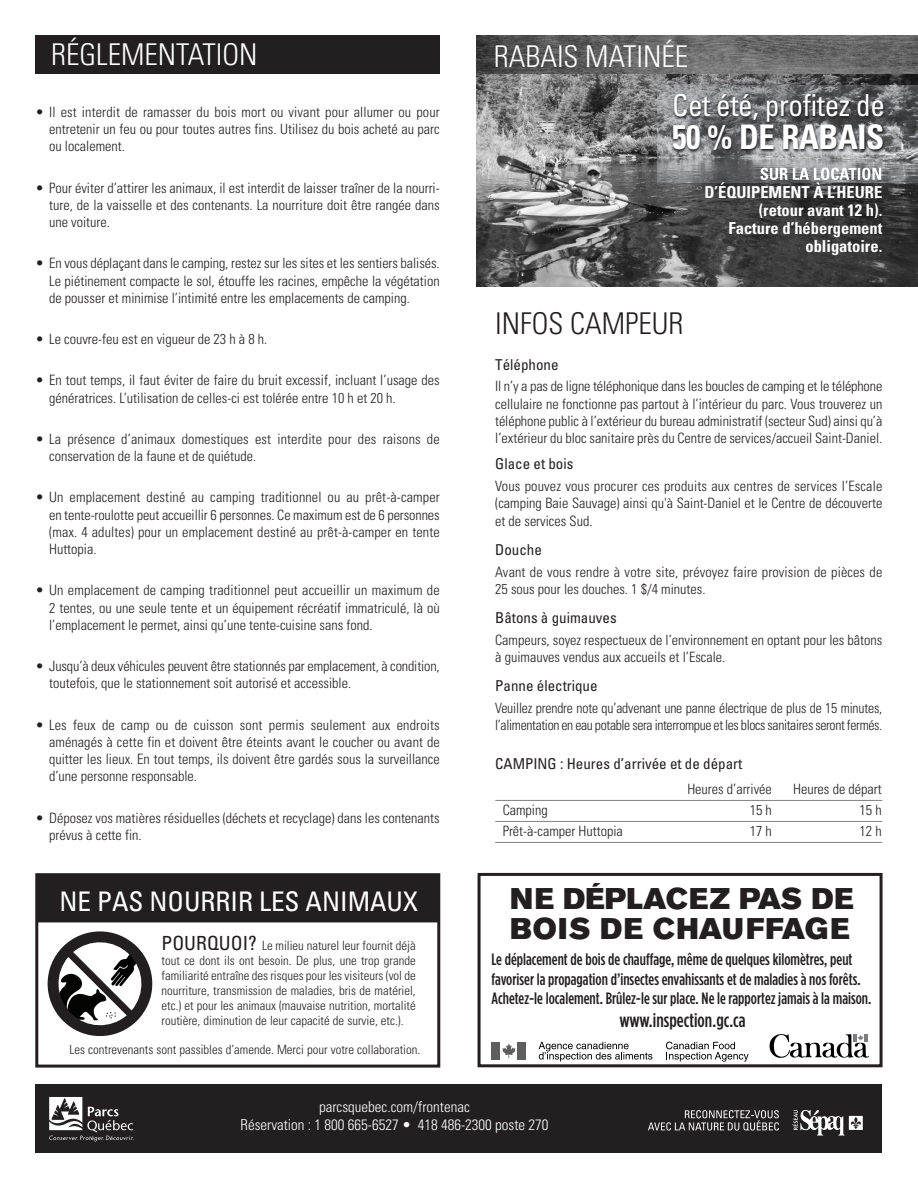
<style>
.page{position:relative;width:918px;height:1188px;background:#fff}
.page>*{position:absolute;margin:0;border:0;box-sizing:border-box;transform-origin:0 0}
.t1{font:700 condensed 33.9px "Univers";letter-spacing:-.01em;color:#fff;scale:.96 1}
.t2{font:condensed 30.3px "Univers";letter-spacing:-.01em;color:#fff;scale:.96 1}
.t3{font:300 condensed 30px "Univers";color:#fff}
.t4{font:300 condensed 30px "Univers";color:#231f20}
.t5{font:29.7px/30px "Akzidenz Grotesk BE Super";letter-spacing:.03em;color:#231f20}
.t6{font:condensed 27px "Univers";color:#fff}
.t7{font:500 19.5px "Gotham Condensed";letter-spacing:.005em;color:#231f20}
.t8{font:500 16.5px/19.5px "Gotham Condensed";color:#231f20}
.t9{font:700 condensed 16.5px/18px "Univers";color:#fff;text-align:right}
.t10{font:condensed 15px "Univers";color:#231f20}
.t11{font:300 condensed 15px/18px "Univers";color:#fff;text-align:center}
.t12{font:300 condensed 14.25px/17.2px "Univers";color:#231f20;text-align:justify}
.t13{font:300 condensed 14.25px/17.2px "Univers";letter-spacing:-.02em;color:#231f20;scale:.96 1}
.t14{font:300 condensed 12.75px/15px "Univers";color:#231f20;text-align:justify}
.s1{font-weight:400;font-size:19.5px}
</style>
<div class="page">
<hr style="left:495px;top:800px;width:387px;height:1px;background:#808285">
<hr style="left:495px;top:821px;width:387px;height:1px;background:#808285">
<hr style="left:495px;top:842px;width:387px;height:1px;background:#808285">
<div style="left:35px;top:873px;width:405px;height:195px;border:3px solid #231f20"></div>
<div style="left:38px;top:876px;width:401px;height:46px;background:#231f20"></div>
<svg style="left:47px;top:931px;width:106px;height:105px"></svg>
<div style="left:478px;top:873px;width:405px;height:194px;border:3px solid #231f20"></div>
<svg style="left:770px;top:1034px;width:99px;height:24px"></svg>
<svg style="left:502px;top:1044px;width:14px;height:14px"></svg>
<div style="left:518px;top:1042px;width:8px;height:17px;background:#5e5e5e"></div>
<div style="left:492px;top:1042px;width:8px;height:17px;background:#5e5e5e"></div>
<svg style="left:666px;top:1042px;width:83px;height:20px"></svg>
<svg style="left:539px;top:1042px;width:114px;height:20px"></svg>
<img style="left:476px;top:74px;width:442px;height:213px">
<img style="left:658px;top:85px;width:260px;height:98px">
<img style="left:760px;top:168px;width:121px;height:12px">
<img style="left:721px;top:182px;width:99px;height:1px">
<div style="left:36px;top:36px;width:404px;height:38px;background:#231f20"></div>
<div style="left:36px;top:1084px;width:846px;height:68px;background:#231f20"></div>
<svg style="left:792px;top:1110px;width:71px;height:26px"></svg>
<svg style="left:648px;top:1110px;width:131px;height:21px"></svg>
<svg style="left:49px;top:1097px;width:85px;height:44px"></svg>
<img style="left:476px;top:36px;width:442px;height:38px">
<h3 class="t3" style="left:51px;top:44px;width:208px">RÉGLEMENTATION</h3>
<p class="t12" style="left:49px;top:104px;width:392px;text-indent:-14px">• Il est interdit de ramasser du bois mort ou vivant pour allumer ou pour entretenir un feu ou pour toutes autres fins. Utilisez du bois acheté au parc ou localement.</p>
<p class="t12" style="left:49px;top:180px;width:392px;text-indent:-13px">• Pour éviter d’attirer les animaux, il est interdit de laisser traîner de la nourri&shy;ture, de la vaisselle et des contenants. La nourriture doit être rangée dans une voiture.</p>
<p class="t12" style="left:49px;top:256px;width:392px;text-indent:-13px">• En vous déplaçant dans le camping, restez sur les sites et les sentiers balisés.<br>Le piétinement compacte le sol, étouffe les racines, empêche la végétation de pousser et minimise l’intimité entre les emplacements de camping.</p>
<p class="t12" style="left:36px;top:332px;width:233px">• Le couvre-feu est en vigueur de 23 h à 8 h.</p>
<p class="t12" style="left:49px;top:373px;width:392px;text-indent:-13px">• En tout temps, il faut éviter de faire du bruit excessif, incluant l’usage des génératrices. L’utilisation de celles-ci est tolérée entre 10 h et 20 h.</p>
<p class="t12" style="left:49px;top:431px;width:392px;text-indent:-13px">• La présence d’animaux domestiques est interdite pour des raisons de conservation de la faune et de quiétude.</p>
<p class="t12" style="left:49px;top:490px;width:392px;text-indent:-13px">• Un emplacement destiné au camping traditionnel ou au prêt-à-camper en tente-roulotte peut accueillir 6 personnes. Ce maximum est de 6 personnes (max. 4 adultes) pour un emplacement destiné au prêt-à-camper en tente Huttopia.</p>
<p class="t12" style="left:49px;top:583px;width:392px;text-indent:-14px">• Un emplacement de camping traditionnel peut accueillir un maximum de 2 tentes, ou une seule tente et un équipement récréatif immatriculé, là où l’emplacement le permet, ainsi qu’une tente-cuisine sans fond.</p>
<p class="t12" style="left:49px;top:659px;width:392px;text-indent:-14px">• Jusqu’à deux véhicules peuvent être stationnés par emplacement, à condition, toutefois, que le stationnement soit autorisé et accessible.</p>
<p class="t12" style="left:49px;top:717px;width:392px;text-indent:-13px">• Les feux de camp ou de cuisson sont permis seulement aux endroits aménagés à cette fin et doivent être éteints avant le coucher ou avant de quitter les lieux. En tout temps, ils doivent être gardés sous la surveillance d’une personne responsable.</p>
<p class="t12" style="left:49px;top:810px;width:392px;text-indent:-13px">• Déposez vos matières résiduelles (déchets et recyclage) dans les contenants prévus à cette fin.</p>
<h3 class="t3" style="left:494px;top:45px;width:196px">RABAIS MATINÉE</h3>
<h2 class="t2" style="left:672px;top:94px;width:223px">Cet été, profitez de</h2>
<h1 class="t1" style="left:672px;top:125px;width:223px">50 % DE RABAIS</h1>
<p class="t9" style="left:705px;top:184px;width:179px">D’ÉQUIPEMENT À L’HEURE (retour avant 12 h).<br>Facture d’hébergement obligatoire.</p>
<h3 class="t4" style="left:495px;top:313px;width:190px">INFOS CAMPEUR</h3>
<p class="t10" style="left:495px;top:359px;width:65px">Téléphone</p>
<p class="t12" style="left:495px;top:379px;width:389px">Il n’y a pas de ligne téléphonique dans les boucles de camping et le téléphone cellulaire ne fonctionne pas partout à l’intérieur du parc. Vous trouverez un téléphone public à l’extérieur du bureau administratif (secteur Sud) ainsi qu’à l’extérieur du bloc sanitaire près du Centre de services/accueil Saint-Daniel.</p>
<p class="t10" style="left:495px;top:459px;width:80px">Glace et bois</p>
<p class="t12" style="left:495px;top:479px;width:389px">Vous pouvez vous procurer ces produits aux centres de services l’Escale (camping Baie Sauvage) ainsi qu'à Saint-Daniel et le Centre de découverte et de services Sud.</p>
<p class="t10" style="left:495px;top:544px;width:48px">Douche</p>
<p class="t12" style="left:495px;top:564px;width:389px">Avant de vous rendre à votre site, prévoyez faire provision de pièces de<br>25 sous pour les douches. 1 $/4 minutes.</p>
<p class="t10" style="left:495px;top:612px;width:123px">Bâtons à guimauves</p>
<p class="t12" style="left:495px;top:632px;width:389px">Campeurs, soyez respectueux de l’environnement en optant pour les bâtons à guimauves vendus aux accueils et l’Escale.</p>
<p class="t10" style="left:495px;top:681px;width:104px">Panne électrique</p>
<p class="t13" style="left:495px;top:701px;width:405px">Veuillez prendre note qu’advenant une panne électrique de plus de 15 minutes, l’alimentation en eau potable sera interrompue et les blocs sanitaires seront fermés.</p>
<p class="t10" style="left:495px;top:758px;width:249px">CAMPING : Heures d’arrivée et de départ</p>
<p class="t12" style="left:687px;top:781px;width:86px">Heures d’arrivée</p>
<p class="t12" style="left:793px;top:781px;width:90px">Heures de départ</p>
<p class="t12" style="left:503px;top:802px;width:47px">Camping</p>
<p class="t12" style="left:750px;top:802px;width:24px">15 h</p>
<p class="t12" style="left:860px;top:802px;width:24px">15 h</p>
<p class="t12" style="left:503px;top:823px;width:122px">Prêt-à-camper Huttopia</p>
<p class="t12" style="left:750px;top:823px;width:24px">17 h</p>
<p class="t12" style="left:860px;top:823px;width:24px">12 h</p>
<h3 class="t6" style="left:60px;top:891px;width:360px">NE PAS NOURRIR LES ANIMAUX</h3>
<h3 class="t5" style="left:510px;top:885px;width:345px">NE DÉPLACEZ PAS DE<br>BOIS DE CHAUFFAGE</h3>
<p class="t8" style="left:492px;top:950px;width:381px">Le déplacement de bois de chauffage, même de quelques kilomètres, peut favoriser la propagation d’insectes envahissants et de maladies à nos forêts.<br>Achetez-le localement. Brûlez-le sur place. Ne le rapportez jamais à la maison.</p>
<h3 class="t7" style="left:619px;top:1009px;width:128px">www.inspection.gc.ca</h3>
<p class="t14" style="left:162px;top:939px;width:256px"><span class="s1">POURQUOI?</span> Le milieu naturel leur fournit déjà tout ce dont ils ont besoin. De plus, une trop grande familiarité entraîne des risques pour les visiteurs (vol de nourriture, transmission de maladies, bris de matériel, etc.) et pour les animaux (mauvaise nutrition, mortalité routière, diminution de leur capacité de survie, etc.).</p>
<p class="t14" style="left:69px;top:1043px;width:352px">Les contrevenants sont passibles d’amende. Merci pour votre collaboration.</p>
<p class="t11" style="left:241px;top:1099px;width:309px">parcsquebec.com/frontenac<br>Réservation : 1 800 665-6527 • 418 486-2300 poste 270</p>
</div>
